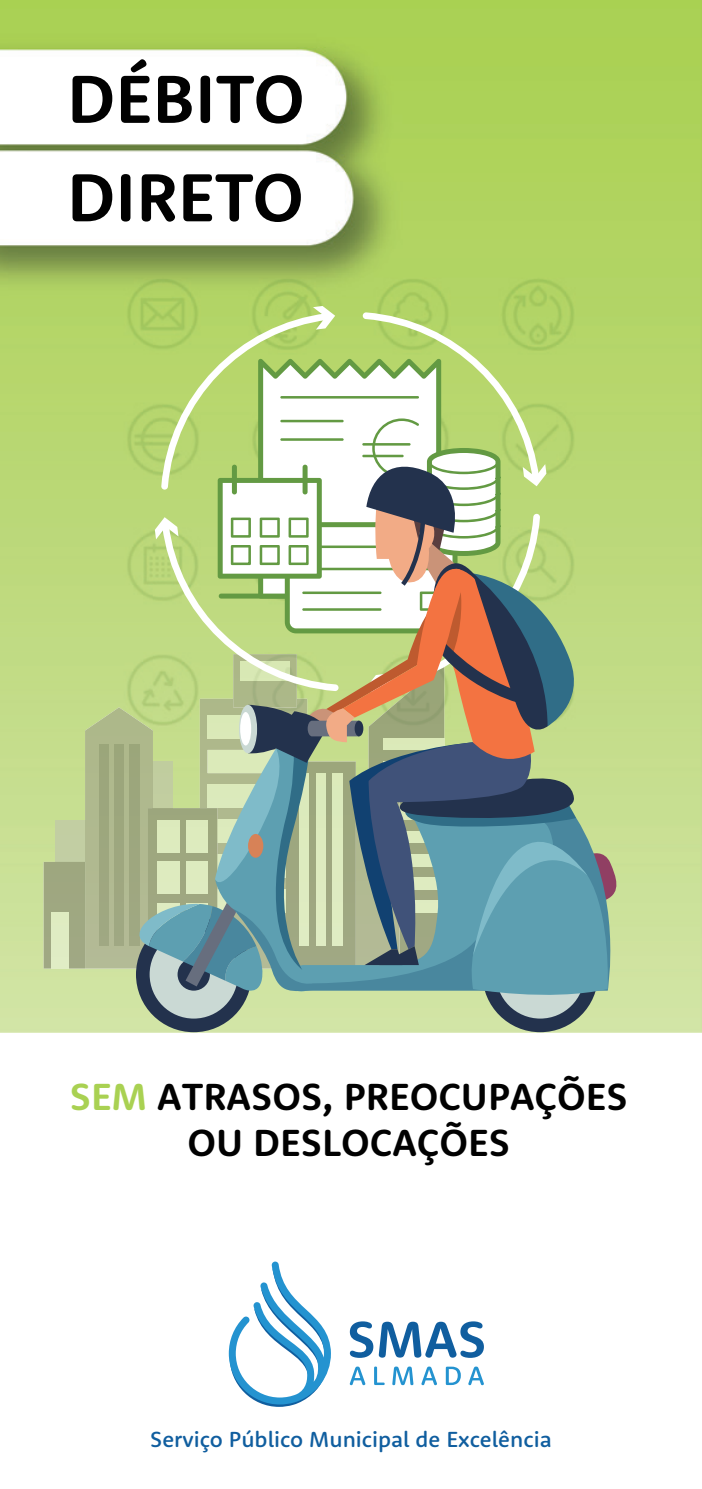
<style>
.page{position:relative;width:702px;height:1489px;background:#fff}
.page>*{position:absolute;margin:0;border:0;box-sizing:border-box;transform-origin:0 0}
.t1{font:700 69.75px/98.5px "Rooney Sans";color:#010101}
.t2{font:700 38.75px/46.5px "Rooney Sans";color:#010101;text-align:center}
.t3{font:500 22.5px "Rooney Sans";color:#105e9f}
.s1{color:#a9d152}
</style>
<div class="page">
<img style="left:0;top:0;width:702px;height:1032px">
<img style="left:55px;top:820px;width:30px;height:41px">
<div style="left:44px;top:861px;width:41px;height:107px;background:#9fa881"></div>
<img style="left:85px;top:707px;width:35px;height:261px">
<div style="left:99px;top:744px;width:10px;height:201px;background:#9da77f"></div>
<img style="left:114px;top:744px;width:6px;height:201px">
<img style="left:51px;top:912px;width:18px;height:56px">
<svg style="left:350px;top:1366px;width:134px;height:18px"></svg>
<svg style="left:229px;top:1261px;width:102px;height:145px"></svg>
<svg style="left:350px;top:1321px;width:134px;height:36px"></svg>
<div style="left:136px;top:916px;width:115px;height:116px;background:#23324d;border-radius:50%"></div>
<div style="left:150px;top:930px;width:88px;height:88px;background:#cad9d4;border-radius:50%"></div>
<div style="left:482px;top:916px;width:116px;height:116px;background:#23324d;border-radius:50%"></div>
<div style="left:496px;top:930px;width:88px;height:88px;background:#cad9d4;border-radius:50%"></div>
<svg style="left:120px;top:306px;width:502px;height:696px;background:#a5ba91"></svg>
<h1 class="t1" style="left:67px;top:47px;width:239px">DÉBITO<br>DIRETO</h1>
<p class="t2" style="left:70px;top:1071px;width:559px"><span class="s1">SEM</span> ATRASOS, PREOCUPAÇÕES<br>OU DESLOCAÇÕES</p>
<p class="t3" style="left:150px;top:1424px;width:403px">Serviço Público Municipal de Excelência</p>
</div>
